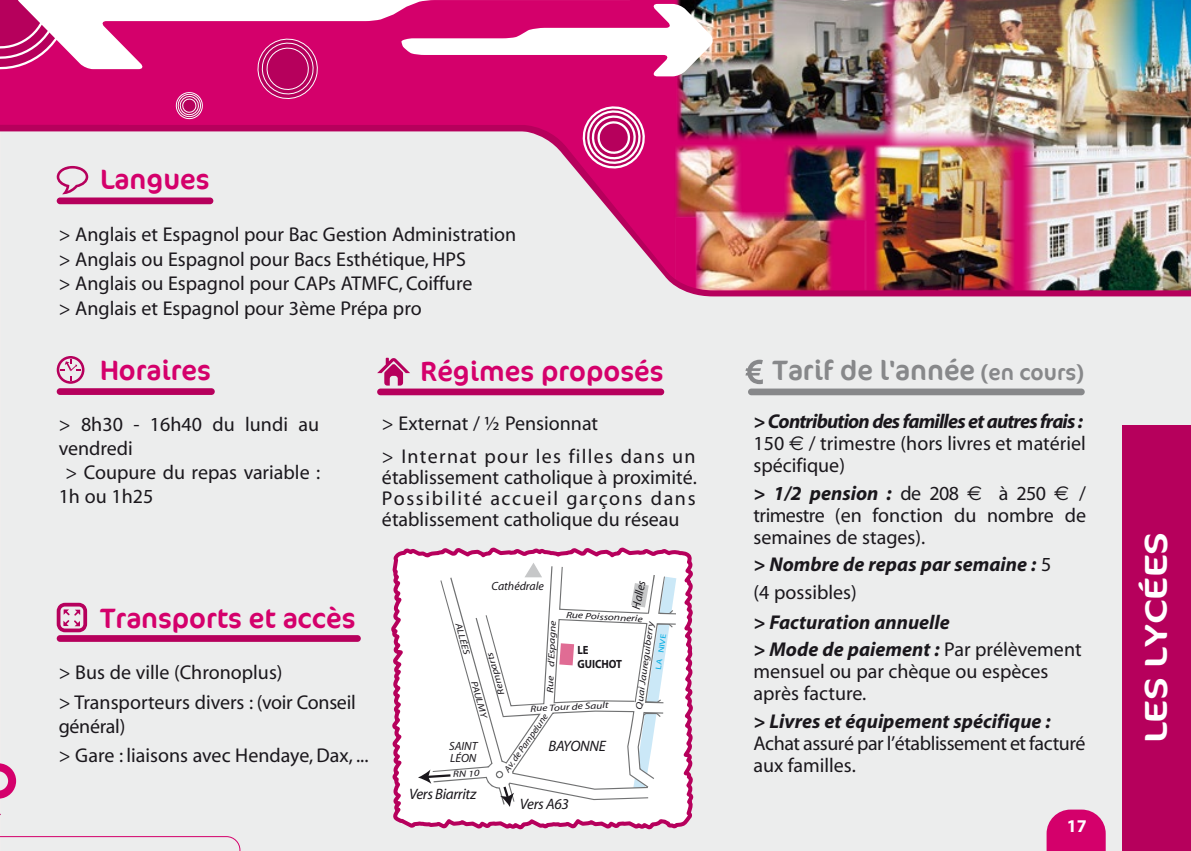
<style>
.page{position:relative;width:1191px;height:851px;background:#fff}
.page>*{position:absolute;margin:0;border:0;box-sizing:border-box;transform-origin:0 0}
.t1{font:32px "Cocon";color:#fff;scale:1.25 1}
.t2{font:28px "Cocon";color:#d4006b}
.t3{font:28px "Cocon";color:#87888a}
.t4{font:20px/22px "Myriad";color:#1a171c}
.t5{font:italic 700 20px/27.6px "Myriad";color:#1a171c}
.t6{font:20px/22px "Myriad";letter-spacing:-.02em;color:#1a171c}
.t7{font:20px/32.4px "Myriad";letter-spacing:.06em;color:#1a171c}
.t8{font:italic 700 20px "Myriad";letter-spacing:-.04em;color:#1a171c}
.t9{font:700 18px "Myriad";color:#fff}
.t10{font:italic 15.2px "Myriad";letter-spacing:-.02em;color:#1a171c}
.t11{font:italic 12px/12px "Myriad";color:#1a171c}
.t12{font:700 12px/14.2px "Myriad";color:#1a171c;scale:.9 1}
.t13{font:italic 9.2px "Myriad";color:#1a171c;scale:1.25 1}
.t14{font:italic 9.2px "Myriad";color:#1a171c;scale:1.07 1}
.t15{font:7.8px "Myriad";color:#00abe2;scale:1.24 1}
.s1{font-size:22px}
.s2{font-weight:400;font-style:normal}
</style>
<div class="page">
<div style="left:0;top:0;width:1191px;height:850px;background:#eceded"></div>
<svg style="left:114px;top:131px;width:1077px;height:165px"></svg>
<div style="left:0;top:69px;width:119px;height:56px;background:#d4006b"></div>
<svg style="left:119px;top:0;width:552px;height:290px"></svg>
<img style="left:671px;top:0;width:520px;height:290px">
<div style="left:1123px;top:425px;width:68px;height:425px;background:#b6005c"></div>
<svg style="left:391px;top:547px;width:303px;height:283px"></svg>
<div style="left:421px;top:562px;width:256px;height:250px;background:#fff"></div>
<svg style="left:431px;top:564px;width:65px;height:241px;background:#f8f9f9"></svg>
<svg style="left:418px;top:769px;width:35px;height:14px"></svg>
<svg style="left:496px;top:562px;width:181px;height:244px;background:#f4f5f6"></svg>
<svg style="left:1046px;top:809px;width:59px;height:41px;background:#d61c7a"></svg>
<div style="left:57px;top:635px;width:304px;height:6px;background:#b6005c;border-radius:3px"></div>
<div style="left:377px;top:388px;width:287px;height:7px;background:#b6005c;border-radius:3px"></div>
<div style="left:748px;top:388px;width:336px;height:7px;background:#87888a;border-radius:3px"></div>
<div style="left:57px;top:388px;width:158px;height:7px;background:#b6005c;border-radius:3px"></div>
<div style="left:57px;top:197px;width:156px;height:7px;background:#b6005c;border-radius:3px"></div>
<svg style="left:377px;top:357px;width:33px;height:28px"></svg>
<svg style="left:57px;top:166px;width:31px;height:28px"></svg>
<svg style="left:57px;top:602px;width:30px;height:30px"></svg>
<svg style="left:57px;top:356px;width:27px;height:28px"></svg>
<svg style="left:745px;top:359px;width:18px;height:25px"></svg>
<svg style="left:0;top:763px;width:240px;height:87px"></svg>
<svg style="left:255px;top:69px;width:65px;height:33px;background:#c81c72"></svg>
<svg style="left:175px;top:91px;width:29px;height:29px"></svg>
<svg style="left:0;top:0;width:75px;height:75px;background:#c4126c"></svg>
<svg style="left:580px;top:104px;width:67px;height:66px;background:#d54c91"></svg>
<svg style="left:16px;top:0;width:629px;height:69px;background:#e267a5"></svg>
<svg style="left:401px;top:4px;width:312px;height:72px;background:#df65a3"></svg>
<h2 class="t2" style="left:100px;top:163px;width:111px">Langues</h2>
<p class="t4" style="left:59px;top:223px;width:459px;line-height:24.6px">&gt; Anglais et Espagnol pour Bac Gestion Administration &gt; Anglais ou Espagnol pour Bacs Esthétique, HPS<br>&gt; Anglais ou Espagnol pour CAPs ATMFC, Coiffure<br>&gt; Anglais et Espagnol pour 3ème Prépa pro</p>
<h2 class="t2" style="left:100px;top:354px;width:112px">Horaires</h2>
<h2 class="t2" style="left:420px;top:354px;width:245px">Régimes proposés</h2>
<p class="t4" style="left:59px;top:414px;width:262px">&gt; 8h30 - 16h40 du lundi au</p>
<p class="t4" style="left:59px;top:438px;width:76px">vendredi</p>
<p class="t4" style="left:65px;top:462px;width:257px">&gt; Coupure du repas variable :</p>
<p class="t4" style="left:59px;top:486px;width:96px">1h ou 1h25</p>
<p class="t7" style="left:382px;top:408px;width:315px">&gt; Externat / ½ Pensionnat<br>&gt; Internat pour les filles dans un</p>
<p class="t4" style="left:382px;top:467px;width:317px;line-height:21px;text-align:justify">établissement catholique à proximité.<br>Possibilité accueil garçons dans établissement catholique du réseau</p>
<h2 class="t2" style="left:100px;top:601px;width:257px">Transports et accès</h2>
<p class="t4" style="left:59px;top:658px;width:298px;line-height:29.6px">&gt; Bus de ville (Chronoplus)<br>&gt; Transporteurs divers : (voir Conseil</p>
<p class="t4" style="left:59px;top:712px;width:311px;line-height:29.6px">général)<br>&gt; Gare : liaisons avec Hendaye, Dax, ...</p>
<p class="t11" style="left:491px;top:580px;width:54px">Cathédrale</p>
<p class="t11" style="left:630px;top:608px;width:30px;rotate:-79deg">Halles</p>
<p class="t13" style="left:566px;top:610px;width:63px;rotate:3deg">Rue Poissonnerie</p>
<p class="t13" style="left:545px;top:692px;width:59px;rotate:-88deg">Rue d'Espagne</p>
<p class="t13" style="left:634px;top:708px;width:72px;rotate:-82deg">Quai Jaureguiberry</p>
<p class="t13" style="left:463px;top:622px;width:28px;rotate:75deg">ALLÉES</p>
<p class="t15" style="left:654px;top:668px;width:30px;rotate:-81deg">LA NIVE</p>
<p class="t12" style="left:577px;top:643px;width:51px">LE<br>GUICHOT</p>
<p class="t13" style="left:497px;top:696px;width:37px;rotate:-106deg">Remparts</p>
<p class="t13" style="left:479px;top:679px;width:32px;rotate:75deg">PAULMY</p>
<p class="t13" style="left:530px;top:703px;width:64px;rotate:-2deg">Rue Tour de Sault</p>
<p class="t14" style="left:503px;top:768px;width:66px;rotate:-55deg">Av. de Pampelune</p>
<p class="t10" style="left:548px;top:738px;width:59px">BAYONNE</p>
<p class="t11" style="left:449px;top:740px;width:30px">SAINT<br>LÉON</p>
<p class="t13" style="left:453px;top:769px;width:23px;rotate:-3deg">RN 10</p>
<p class="t10" style="left:409px;top:786px;width:69px">Vers Biarritz</p>
<p class="t10" style="left:520px;top:796px;width:50px">Vers A63</p>
<h2 class="t3" style="left:772px;top:353px;width:313px">Tarif de l'année <span class="s1">(en cours)</span></h2>
<p class="t8" style="left:753px;top:410px;width:331px">&gt; Contribution des familles et autres frais :</p>
<p class="t4" style="left:753px;top:433px;width:334px">150 / trimestre (hors livres et matériel spécifique)</p>
<p class="t5" style="left:753px;top:479px;width:207px">&gt; 1/2 pension : <span class="s2">de 208</span></p>
<p class="t4" style="left:998px;top:482px;width:49px">à 250</p>
<p class="t4" style="left:753px;top:482px;width:334px;text-align:justify;text-indent:325px">/ trimestre (en fonction du nombre de semaines de stages).</p>
<p class="t5" style="left:753px;top:551px;width:299px">&gt; Nombre de repas par semaine : <span class="s2">5 (4 possibles)</span></p>
<p class="t5" style="left:753px;top:608px;width:329px">&gt; Facturation annuelle<br>&gt; Mode de paiement : <span class="s2">Par prélèvement</span></p>
<p class="t4" style="left:753px;top:661px;width:296px">mensuel ou par chèque ou espèces après facture.</p>
<p class="t5" style="left:753px;top:708px;width:299px">&gt; Livres et équipement spécifique :</p>
<p class="t6" style="left:753px;top:733px;width:333px">Achat assuré par l’établissement et facturé aux familles.</p>
<p class="t9" style="left:1066px;top:816px;width:21px">17</p>
<h1 class="t1" style="left:1137px;top:743px;width:170px;rotate:-90deg">LES LYCÉES</h1>
</div>
